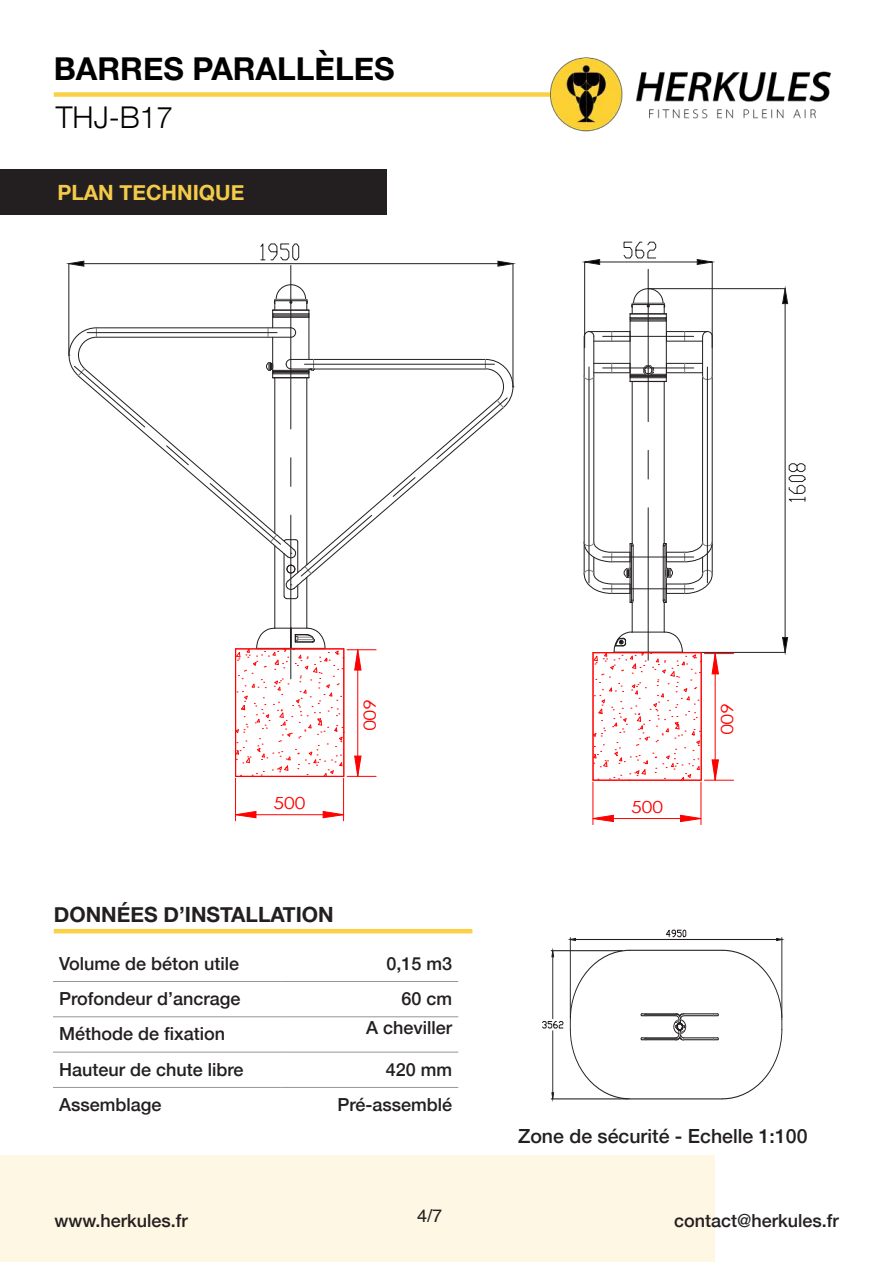
<style>
.page{position:relative;width:893px;height:1263px;background:#fff}
.page>*{position:absolute;margin:0;border:0;box-sizing:border-box;transform-origin:0 0}
.t1{font:700 31.5px "Helvetica Neue";color:#000001}
.t2{font:300 30px "Helvetica Neue";color:#000001}
.t3{font:700 21px "Helvetica Neue";color:#231f20}
.t4{font:700 21px "Helvetica Neue";color:#f4cb49}
.t5{font:500 19.5px "Helvetica Neue";color:#231f20}
.t6{font:500 18px "Helvetica Neue";color:#231f20}
.t7{font:18px "Helvetica";color:#231f20}
.t8{font:16.8px "Century Gothic";color:#f00;scale:1.14 1}
.t9{font:16.65px "Century Gothic";color:#f00;scale:1.15 1}
</style>
<div class="page">
<div style="left:0;top:1156px;width:715px;height:106px;background:#fef7e3"></div>
<div style="left:54px;top:92px;width:504px;height:5px;background:#fcd044"></div>
<img style="left:545px;top:57px;width:286px;height:75px">
<hr style="left:684px;top:1037px;width:30px;height:1px;background:#231f20">
<hr style="left:683px;top:1039px;width:31px;height:1px;background:#231f20">
<hr style="left:646px;top:1015px;width:30px;height:1px;background:#231f20">
<hr style="left:646px;top:1013px;width:30px;height:1px;background:#231f20">
<hr style="left:646px;top:1039px;width:30px;height:1px;background:#231f20">
<hr style="left:646px;top:1037px;width:30px;height:1px;background:#231f20">
<hr style="left:684px;top:1013px;width:30px;height:1px;background:#231f20">
<hr style="left:684px;top:1015px;width:30px;height:1px;background:#231f20">
<svg style="left:640px;top:1013px;width:6px;height:3px"></svg>
<svg style="left:640px;top:1037px;width:6px;height:3px"></svg>
<svg style="left:673px;top:1013px;width:13px;height:27px"></svg>
<hr style="left:644px;top:1014px;width:33px;height:1px;background:#231f20">
<hr style="left:644px;top:1038px;width:33px;height:1px;background:#231f20">
<hr style="left:630px;top:1099px;width:92px;height:1px;background:#231f20">
<hr style="left:630px;top:950px;width:92px;height:1px;background:#231f20">
<svg style="left:570px;top:950px;width:60px;height:149px"></svg>
<svg style="left:713px;top:950px;width:70px;height:149px"></svg>
<hr style="left:570px;top:937px;width:1px;height:81px;background:#231f20">
<hr style="left:782px;top:937px;width:1px;height:81px;background:#231f20">
<hr style="left:575px;top:939px;width:202px;height:1px;background:#231f20">
<svg style="left:567px;top:938px;width:9px;height:3px"></svg>
<svg style="left:776px;top:938px;width:9px;height:3px"></svg>
<svg style="left:666px;top:930px;width:20px;height:7px"></svg>
<hr style="left:551px;top:950px;width:71px;height:1px;background:#231f20">
<hr style="left:551px;top:1099px;width:77px;height:1px;background:#231f20">
<hr style="left:552px;top:957px;width:1px;height:62px;background:#231f20">
<hr style="left:552px;top:1031px;width:1px;height:62px;background:#231f20">
<svg style="left:551px;top:947px;width:3px;height:10px"></svg>
<svg style="left:551px;top:1092px;width:3px;height:10px"></svg>
<svg style="left:542px;top:1021px;width:21px;height:7px"></svg>
<hr style="left:306px;top:577px;width:1px;height:51px;background:#231f20">
<hr style="left:274px;top:546px;width:1px;height:82px;background:#231f20">
<hr style="left:68px;top:264px;width:1px;height:91px;background:#231f20">
<hr style="left:512px;top:264px;width:1px;height:123px;background:#231f20">
<hr style="left:84px;top:263px;width:414px;height:1px;background:#231f20">
<svg style="left:68px;top:260px;width:17px;height:7px"></svg>
<svg style="left:497px;top:260px;width:17px;height:7px"></svg>
<svg style="left:260px;top:243px;width:40px;height:18px"></svg>
<hr style="left:291px;top:265px;width:1px;height:164px;background:#231f20">
<svg style="left:68px;top:284px;width:446px;height:315px"></svg>
<hr style="left:291px;top:515px;width:1px;height:164px;background:#231f20">
<hr style="left:593px;top:336px;width:1px;height:40px;background:#231f20">
<hr style="left:584px;top:336px;width:1px;height:40px;background:#231f20">
<hr style="left:593px;top:376px;width:1px;height:166px;background:#231f20">
<hr style="left:584px;top:376px;width:1px;height:166px;background:#231f20">
<hr style="left:702px;top:336px;width:1px;height:40px;background:#231f20">
<hr style="left:712px;top:336px;width:1px;height:206px;background:#231f20">
<hr style="left:702px;top:376px;width:1px;height:166px;background:#231f20">
<hr style="left:666px;top:321px;width:1px;height:53px;background:#231f20">
<hr style="left:630px;top:321px;width:1px;height:53px;background:#231f20">
<hr style="left:664px;top:382px;width:1px;height:162px;background:#231f20">
<hr style="left:664px;top:602px;width:1px;height:30px;background:#231f20">
<hr style="left:632px;top:602px;width:1px;height:30px;background:#231f20">
<hr style="left:632px;top:382px;width:1px;height:162px;background:#231f20">
<hr style="left:630px;top:321px;width:36px;height:1px;background:#231f20">
<svg style="left:585px;top:331px;width:46px;height:11px"></svg>
<svg style="left:667px;top:331px;width:45px;height:11px"></svg>
<svg style="left:663px;top:541px;width:50px;height:62px"></svg>
<svg style="left:583px;top:542px;width:51px;height:61px"></svg>
<svg style="left:583px;top:363px;width:130px;height:19px"></svg>
<svg style="left:629px;top:288px;width:38px;height:33px"></svg>
<hr style="left:649px;top:288px;width:136px;height:1px;background:#231f20">
<hr style="left:682px;top:652px;width:103px;height:1px;background:#231f20">
<hr style="left:785px;top:304px;width:1px;height:333px;background:#231f20">
<svg style="left:782px;top:288px;width:6px;height:16px"></svg>
<svg style="left:782px;top:637px;width:6px;height:16px"></svg>
<svg style="left:788px;top:463px;width:18px;height:39px"></svg>
<hr style="left:603px;top:588px;width:91px;height:1px;background:#231f20">
<hr style="left:603px;top:557px;width:91px;height:1px;background:#231f20">
<hr style="left:707px;top:367px;width:1px;height:216px;background:#231f20">
<hr style="left:603px;top:336px;width:91px;height:1px;background:#231f20">
<hr style="left:589px;top:367px;width:1px;height:216px;background:#231f20">
<hr style="left:603px;top:368px;width:91px;height:1px;background:#231f20">
<hr style="left:648px;top:269px;width:1px;height:153px;background:#231f20">
<svg style="left:648px;top:450px;width:1px;height:29px"></svg>
<hr style="left:648px;top:508px;width:1px;height:152px;background:#231f20">
<hr style="left:712px;top:262px;width:1px;height:86px;background:#231f20">
<hr style="left:584px;top:262px;width:1px;height:86px;background:#231f20">
<hr style="left:600px;top:261px;width:97px;height:1px;background:#231f20">
<svg style="left:696px;top:259px;width:17px;height:6px"></svg>
<svg style="left:584px;top:259px;width:16px;height:6px"></svg>
<svg style="left:623px;top:241px;width:34px;height:18px"></svg>
<hr style="left:236px;top:814px;width:108px;height:1px;background:#f00">
<hr style="left:343px;top:778px;width:1px;height:43px;background:#f00">
<hr style="left:235px;top:778px;width:1px;height:43px;background:#f00">
<svg style="left:322px;top:811px;width:22px;height:7px"></svg>
<svg style="left:236px;top:811px;width:21px;height:7px"></svg>
<svg style="left:235px;top:627px;width:141px;height:150px"></svg>
<hr style="left:593px;top:818px;width:108px;height:1px;background:#f00">
<hr style="left:701px;top:782px;width:1px;height:42px;background:#f00">
<hr style="left:593px;top:782px;width:1px;height:42px;background:#f00">
<svg style="left:680px;top:814px;width:22px;height:8px"></svg>
<svg style="left:592px;top:814px;width:22px;height:8px"></svg>
<svg style="left:592px;top:631px;width:141px;height:150px"></svg>
<div style="left:0;top:169px;width:387px;height:45px;background:#231f20"></div>
<hr style="left:54px;top:929px;width:418px;height:4px;background:#fcd044">
<hr style="left:53px;top:981px;width:229px;height:1px;background:#939598">
<hr style="left:282px;top:981px;width:176px;height:1px;background:#939598">
<hr style="left:53px;top:1016px;width:229px;height:1px;background:#939598">
<hr style="left:282px;top:1016px;width:176px;height:1px;background:#939598">
<hr style="left:53px;top:1052px;width:229px;height:1px;background:#939598">
<hr style="left:282px;top:1052px;width:176px;height:1px;background:#939598">
<hr style="left:53px;top:1087px;width:229px;height:1px;background:#939598">
<hr style="left:282px;top:1087px;width:176px;height:1px;background:#939598">
<h1 class="t1" style="left:54px;top:44px;width:342px">BARRES PARALLÈLES</h1>
<h2 class="t2" style="left:56px;top:93px;width:119px">THJ-B17</h2>
<p class="t4" style="left:57px;top:176px;width:189px">PLAN TECHNIQUE</p>
<p class="t9" style="left:274px;top:791px;width:29px">500</p>
<p class="t8" style="left:382px;top:699px;width:29px;rotate:90deg">600</p>
<p class="t3" style="left:54px;top:898px;width:282px">DONNÉES D’INSTALLATION</p>
<p class="t6" style="left:59px;top:949px;width:182px">Volume de béton utile</p>
<p class="t6" style="left:387px;top:949px;width:67px">0,15 m3</p>
<p class="t6" style="left:59px;top:984px;width:183px">Profondeur d’ancrage</p>
<p class="t6" style="left:402px;top:984px;width:52px">60 cm</p>
<p class="t6" style="left:59px;top:1019px;width:168px">Méthode de fixation</p>
<p class="t6" style="left:366px;top:1013px;width:88px">A cheviller</p>
<p class="t6" style="left:59px;top:1055px;width:186px">Hauteur de chute libre</p>
<p class="t6" style="left:386px;top:1055px;width:68px">420 mm</p>
<p class="t6" style="left:59px;top:1090px;width:104px">Assemblage</p>
<p class="t6" style="left:337px;top:1090px;width:116px">Pré-assemblé</p>
<p class="t9" style="left:631px;top:795px;width:29px">500</p>
<p class="t8" style="left:739px;top:703px;width:29px;rotate:90deg">600</p>
<p class="t5" style="left:518px;top:1120px;width:291px">Zone de sécurité - Echelle 1:100</p>
<p class="t6" style="left:54px;top:1206px;width:135px">www.herkules.fr</p>
<p class="t7" style="left:417px;top:1202px;width:27px">4/7</p>
<p class="t6" style="left:674px;top:1206px;width:166px">contact@herkules.fr</p>
</div>
